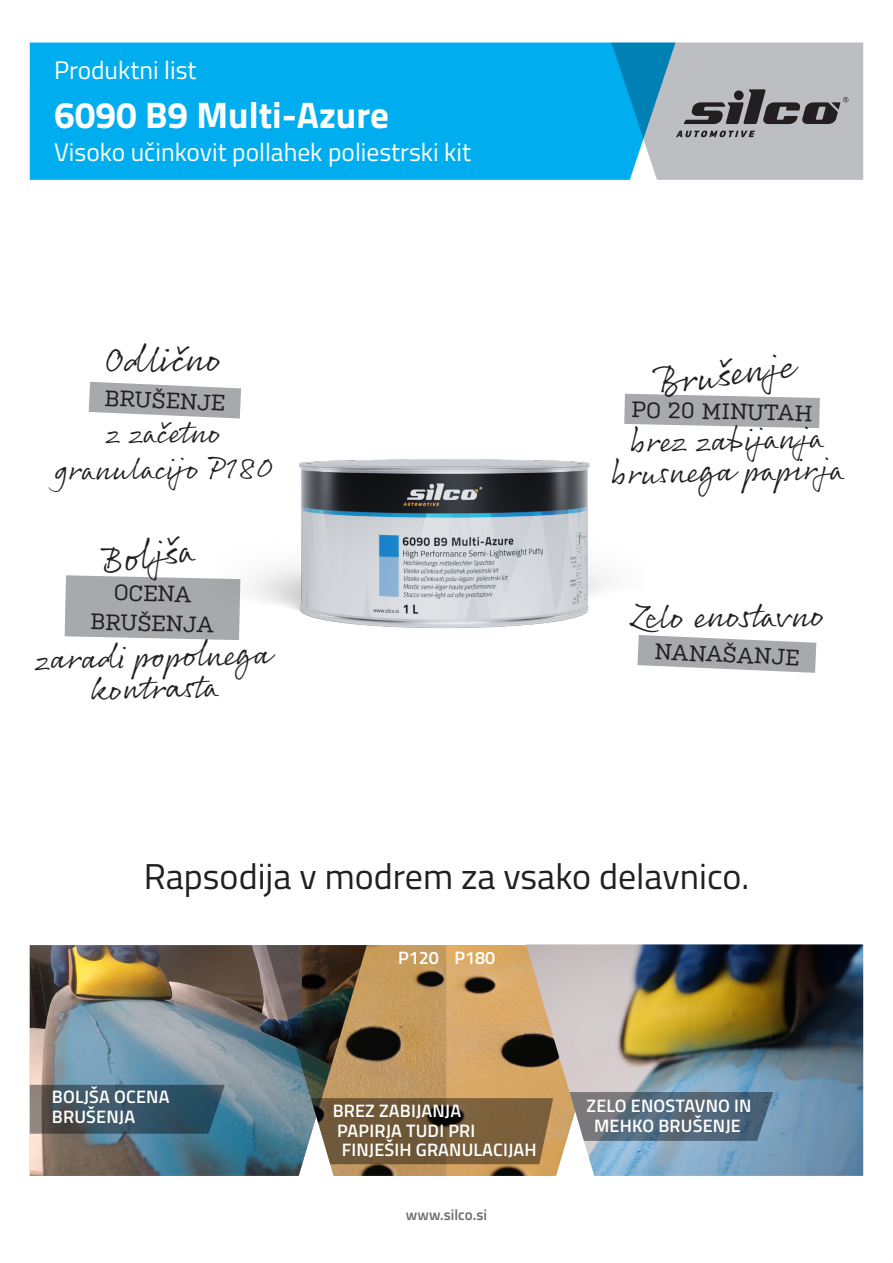
<style>
.page{position:relative;width:893px;height:1263px;background:#fff}
.page>*{position:absolute;margin:0;border:0;box-sizing:border-box;transform-origin:0 0}
.t1{font:37.5px "Rollerscript Smooth";color:#231f20}
.t2{font:700 37.05px "Titillium";color:#fff}
.t3{font:36px "Titillium";color:#231f20}
.t4{font:34.5px "Rollerscript Smooth";letter-spacing:-.01em;color:#231f20}
.t5{font:33px/31.5px "Rollerscript Smooth";color:#231f20}
.t6{font:31.5px/36px "Rollerscript Smooth";color:#231f20;text-align:center}
.t7{font:25.5px "Titillium";color:#fff}
.t8{font:22.35px/29.7px "Kulturista";color:#231f20;text-align:center}
.t9{font:600 18px/19.5px "Titillium";letter-spacing:.01em;color:#fff}
.t10{font:600 15px "Titillium";color:#6c6d70}
</style>
<div class="page">
<div style="left:30px;top:43px;width:581px;height:137px;background:#00aeef"></div>
<svg style="left:611px;top:43px;width:252px;height:137px;background:#91abb8"></svg>
<img style="left:367px;top:945px;width:159px;height:231px">
<svg style="left:65px;top:575px;width:149px;height:65px;background:#adaeb2"></svg>
<svg style="left:89px;top:382px;width:152px;height:36px;background:#b6b7ba"></svg>
<img style="left:526px;top:944px;width:337px;height:232px">
<img style="left:30px;top:945px;width:337px;height:231px">
<svg style="left:30px;top:1085px;width:195px;height:49px;background:#3d5664"></svg>
<img style="left:214px;top:459px;width:395px;height:181px">
<svg style="left:624px;top:394px;width:196px;height:34px;background:#b2b3b6"></svg>
<svg style="left:637px;top:635px;width:179px;height:38px"></svg>
<svg style="left:311px;top:1098px;width:242px;height:66px;background:#765f3f"></svg>
<svg style="left:570px;top:1092px;width:203px;height:49px;background:#5f707f"></svg>
<h3 class="t7" style="left:54px;top:51px;width:144px">Produktni list</h3>
<h2 class="t2" style="left:54px;top:87px;width:336px">6090 B9 Multi-Azure</h2>
<h3 class="t7" style="left:54px;top:133px;width:418px">Visoko učinkovit pollahek poliestrski kit</h3>
<h1 class="t1" style="left:105px;top:336px;width:117px;rotate:-1deg">Odlično</h1>
<p class="t8" style="left:106px;top:382px;width:122px;rotate:3deg">BRUŠENJE</p>
<h3 class="t6" style="left:54px;top:415px;width:221px;rotate:-1deg">z začetno granulacijo P180</h3>
<h1 class="t1" style="left:100px;top:538px;width:97px;rotate:-8deg">Bol jša</h1>
<p class="t8" style="left:91px;top:577px;width:125px;rotate:1deg">OCENA<br>BRUŠENJA</p>
<h3 class="t5" style="left:90px;top:640px;width:166px;text-indent:-54px;rotate:-1deg">zaradi popol ne ga kontras ta</h3>
<h1 class="t1" style="left:652px;top:360px;width:129px;rotate:-8deg">Brušenje</h1>
<h3 class="t5" style="left:610px;top:424px;width:238px;text-align:center;rotate:-1deg">brez zab ijanja brusne ga papirja</h3>
<p class="t8" style="left:632px;top:395px;width:183px;rotate:1deg">PO 20 MINUTAH</p>
<h3 class="t4" style="left:631px;top:594px;width:195px">Zelo enostavno</h3>
<p class="t8" style="left:655px;top:636px;width:146px;rotate:3deg">NANAŠANJE</p>
<h3 class="t3" style="left:144px;top:850px;width:607px">Rapsodija v modrem za vsako delavnico.</h3>
<p class="t9" style="left:52px;top:1086px;width:119px">BOLJŠA OCENA<br>BRUŠENJA</p>
<p class="t9" style="left:398px;top:947px;width:99px">P120 P180</p>
<p class="t9" style="left:333px;top:1100px;width:205px">BREZ ZABIJANJA<br>PAPIRJA TUDI PRI<br>FINJEŠIH GRANULACIJAH</p>
<p class="t9" style="left:586px;top:1095px;width:167px;text-align:center">ZELO ENOSTAVNO IN<br>MEHKO BRUŠENJE</p>
<p class="t10" style="left:406px;top:1204px;width:82px">www.silco.si</p>
</div>
